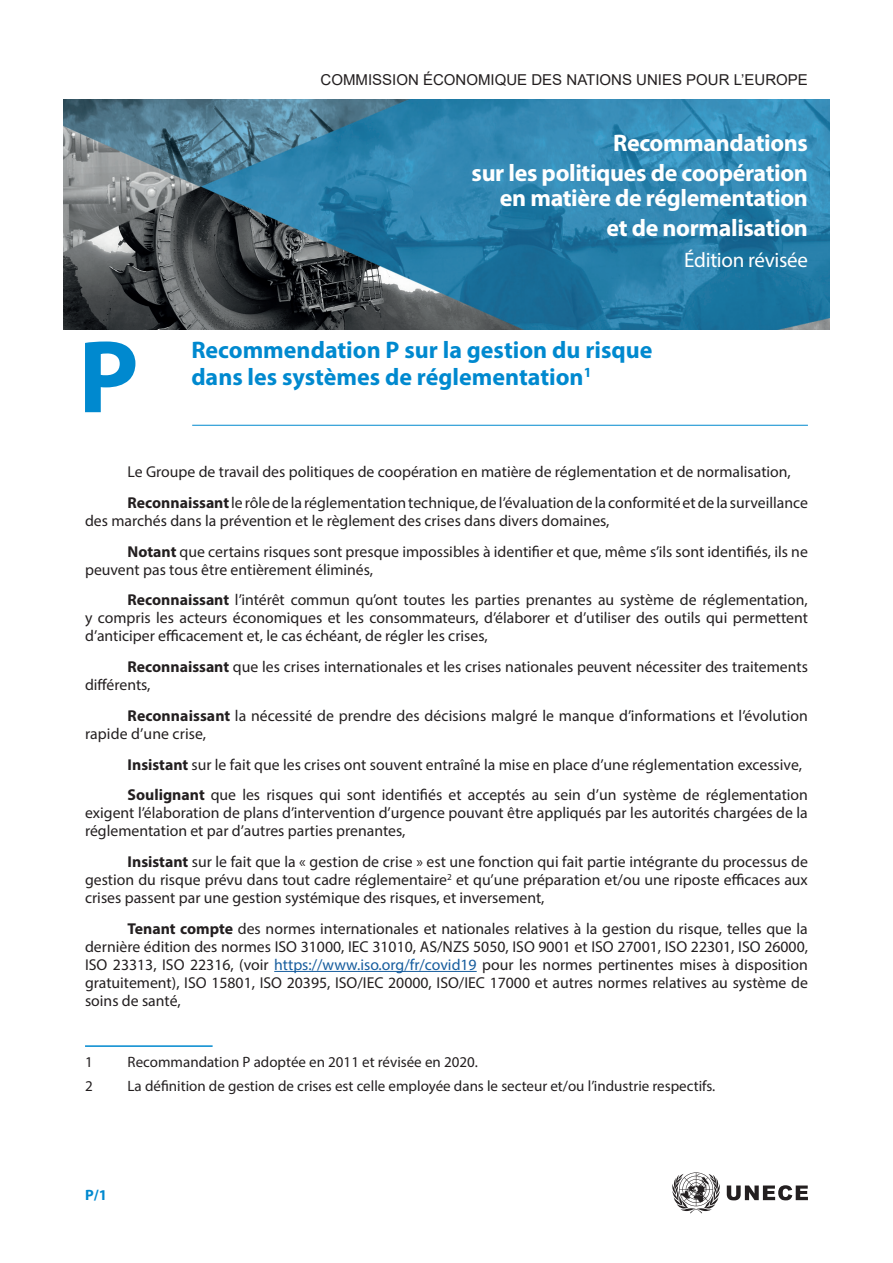
<style>
.page{position:relative;width:893px;height:1263px;background:#fff}
.page>*{position:absolute;margin:0;border:0;box-sizing:border-box;transform-origin:0 0}
.Titre_A_bleu{font:700 104.1px "Myriad Pro";color:#0089cf}
.t1{font:700 24px/29.7px "Myriad Pro";letter-spacing:-.015em;color:#fff;text-align:right}
.Titre_A_bleu-2{font:700 24px/27px "Myriad Pro";color:#0089cf}
.t2{font:21px "Myriad Pro";letter-spacing:-.015em;color:#fff}
.texte{font:15.75px/18px "Myriad Pro";color:#231f20}
.t3{font:15px "Myriad Pro";color:#231f20}
.t4{font:15px "Arial";color:#231f20}
.t5{font:700 15px "Myriad Pro";color:#0089cf}
.s1{font-weight:700}
.s2{color:#175d9e}
</style>
<div class="page">
<hr style="left:192px;top:425px;width:616px;height:1px;background:#0089cf">
<svg style="left:672px;top:1172px;width:48px;height:41px"></svg>
<svg style="left:727px;top:1185px;width:81px;height:15px"></svg>
<img style="left:64px;top:99px;width:765px;height:231px">
<hr style="left:274px;top:971px;width:203px;height:1px;background:#175d9e">
<hr style="left:85px;top:1045px;width:128px;height:2px;background:#0089cf">
<p class="t4" style="left:321px;top:69px;width:489px">COMMISSION ÉCONOMIQUE DES NATIONS UNIES POUR L’EUROPE</p>
<h2 class="t1" style="left:472px;top:127px;width:338px">Recommandations<br>sur les politiques de coopération</h2>
<h2 class="t1" style="left:500px;top:182px;width:310px">en matière de réglementation et de normalisation</h2>
<h3 class="t2" style="left:684px;top:247px;width:125px">Édition révisée</h3>
<p class="Titre_A_bleu" style="left:78px;top:309px;width:62px">P</p>
<p class="Titre_A_bleu-2" style="left:191px;top:336px;width:463px">Recommendation P sur la gestion du risque dans les systèmes de réglementation<sup>1</sup></p>
<p class="texte" style="left:128px;top:462px;width:665px">Le Groupe de travail des politiques de coopération en matière de réglementation et de normalisation,</p>
<p class="texte" style="left:85px;top:493px;width:724px;text-indent:43px"><span class="s1">Reconnaissant</span> le rôle de la réglementation technique, de l’évaluation de la conformité et de la surveillance des marchés dans la prévention et le règlement des crises dans divers domaines,</p>
<p class="texte" style="left:85px;top:542px;width:724px;text-indent:43px"><span class="s1">Notant</span> que certains risques sont presque impossibles à identifier et que, même s’ils sont identifiés, ils ne peuvent pas tous être entièrement éliminés,</p>
<p class="texte" style="left:85px;top:591px;width:724px;text-align:justify;text-indent:43px"><span class="s1">Reconnaissant</span> l’intérêt commun qu’ont toutes les parties prenantes au système de réglementation, y compris les acteurs économiques et les consommateurs, d’élaborer et d’utiliser des outils qui permettent d’anticiper efficacement et, le cas échéant, de régler les crises,</p>
<p class="texte" style="left:85px;top:657px;width:724px;text-indent:43px"><span class="s1">Reconnaissant</span> que les crises internationales et les crises nationales peuvent nécessiter des traitements différents,</p>
<p class="texte" style="left:85px;top:706px;width:724px;text-indent:43px"><span class="s1">Reconnaissant</span> la nécessité de prendre des décisions malgré le manque d’informations et l’évolution rapide d’une crise,</p>
<p class="texte" style="left:128px;top:755px;width:676px"><span class="s1">Insistant</span> sur le fait que les crises ont souvent entraîné la mise en place d’une réglementation excessive,</p>
<p class="texte" style="left:85px;top:786px;width:724px;text-align:justify;text-indent:43px"><span class="s1">Soulignant</span> que les risques qui sont identifiés et acceptés au sein d’un système de réglementation exigent l’élaboration de plans d’intervention d’urgence pouvant être appliqués par les autorités chargées de la réglementation et par d’autres parties prenantes,</p>
<p class="texte" style="left:85px;top:852px;width:724px;text-align:justify;text-indent:43px"><span class="s1">Insistant</span> sur le fait que la « gestion de crise » est une fonction qui fait partie intégrante du processus de gestion du risque prévu dans tout cadre réglementaire<sup>2</sup> et qu’une préparation et/ou une riposte efficaces aux crises passent par une gestion systémique des risques, et inversement,</p>
<p class="texte" style="left:85px;top:919px;width:724px;text-align:justify;text-indent:43px"><span class="s1">Tenant compte</span> des normes internationales et nationales relatives à la gestion du risque, telles que la dernière édition des normes ISO 31000, IEC 31010, AS/NZS 5050, ISO 9001 et ISO 27001, ISO 22301, ISO 26000, ISO 23313, ISO 22316, (voir <span class="s2">https://www.iso.org/fr/covid19</span> pour les normes pertinentes mises à disposition gratuitement), ISO 15801, ISO 20395, ISO/IEC 20000, ISO/IEC 17000 et autres normes relatives au système de soins de santé,</p>
<p class="t3" style="left:85px;top:1053px;width:9px">1</p>
<p class="t3" style="left:128px;top:1053px;width:352px">Recommandation P adoptée en 2011 et révisée en 2020.</p>
<p class="t3" style="left:85px;top:1076px;width:9px">2</p>
<p class="t3" style="left:128px;top:1076px;width:589px">La définition de gestion de crises est celle employée dans le secteur et/ou l’industrie respectifs.</p>
<p class="t5" style="left:85px;top:1185px;width:24px">P/1</p>
</div>
